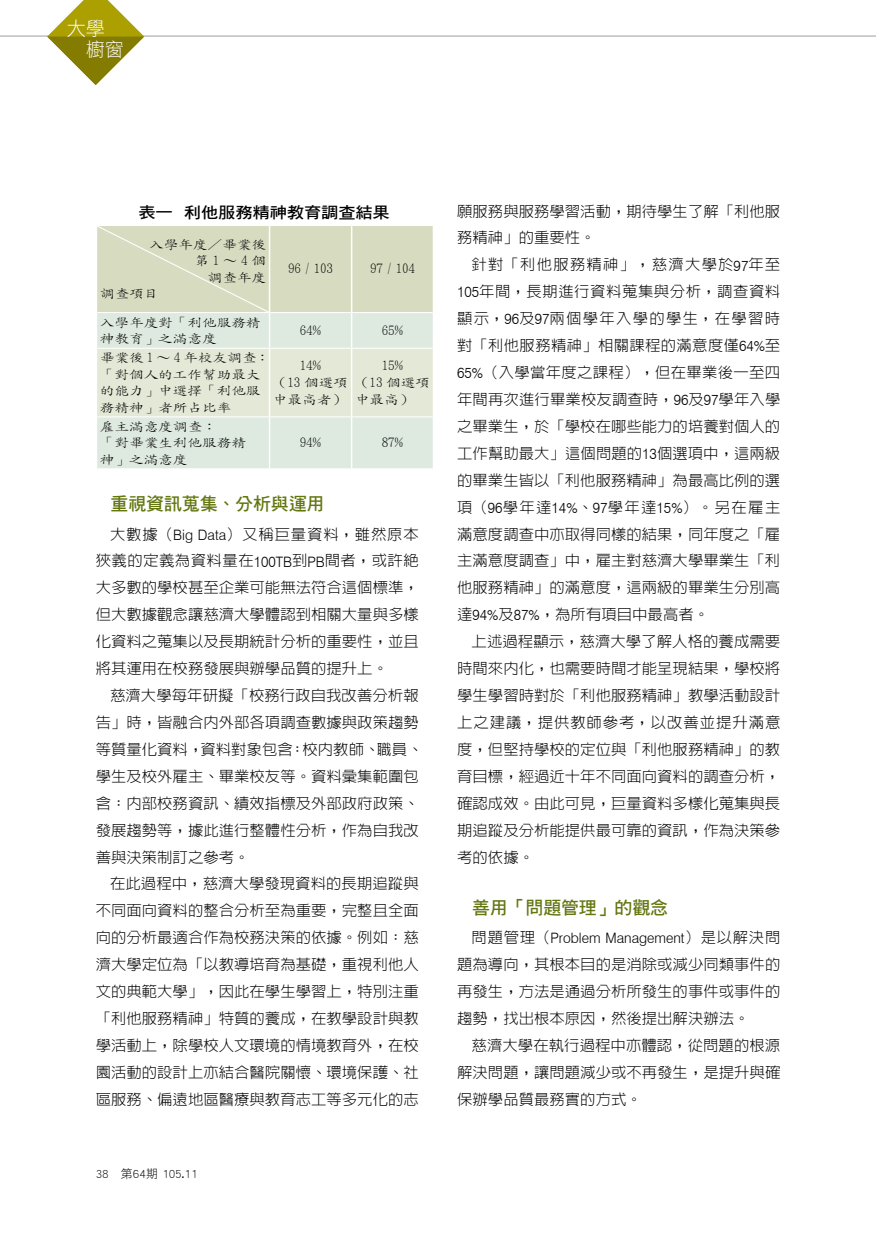
<style>
.page{position:relative;width:876px;height:1234px;background:#fff}
.page>*{position:absolute;margin:0;border:0;box-sizing:border-box;transform-origin:0 0}
.t1{font:19.2px/21.3px "DF Li Hei Lt WIN BF";color:#fff}
.t2{font:18px "DF Hei Std W7";letter-spacing:-.01em;color:#637610}
.t3{font:15.75px "DF Hei Std W7";letter-spacing:-.01em;color:#000;scale:1.1 1}
.t4{font:300 15px/26.8px "AR Hei B5 HK";color:#000;text-align:justify}
.t5{font:300 14.4px "Swiss 721 BT";color:#000}
.t6{font:13.8px "DF Kai Shu Std W3";letter-spacing:-.015em;color:#000;scale:.82 1}
.t7{font:12.3px/16.5px "DF Kai Shu Std W3";letter-spacing:-.01em;color:#000;scale:1.2 1}
.t8{font:12px "DF Hei Std W3";color:#000}
.s1{font-size:13.8px}
.s2{font-family:"Swiss 721 BT";font-size:14.4px}
.s3{font-family:"Swiss 721 BT"}
.s4{font-family:"AR Hei B5 HK";font-size:15px}
</style>
<div class="page">
<hr style="left:0;top:35px;width:876px;height:2px;background:#a7a9ac">
<svg style="left:47px;top:0;width:97px;height:85px"></svg>
<div style="left:97px;top:313px;width:336px;height:155px;background:#dee9df"></div>
<div style="left:97px;top:349px;width:336px;height:67px;background:#e4e8d6"></div>
<hr style="left:269px;top:313px;width:1px;height:35px;background:#fff">
<hr style="left:351px;top:313px;width:1px;height:35px;background:#fff">
<hr style="left:269px;top:348px;width:1px;height:68px;background:#fff">
<hr style="left:351px;top:348px;width:1px;height:68px;background:#fff">
<hr style="left:269px;top:417px;width:1px;height:51px;background:#fff">
<hr style="left:351px;top:417px;width:1px;height:51px;background:#fff">
<hr style="left:97px;top:348px;width:173px;height:1px;background:#fff">
<hr style="left:270px;top:348px;width:82px;height:1px;background:#fff">
<hr style="left:352px;top:348px;width:81px;height:1px;background:#fff">
<hr style="left:97px;top:416px;width:173px;height:1px;background:#fff">
<hr style="left:270px;top:416px;width:82px;height:1px;background:#fff">
<hr style="left:352px;top:416px;width:81px;height:1px;background:#fff">
<div style="left:97px;top:225px;width:336px;height:87px;background:#d7dcc1"></div>
<p class="t1" style="left:67px;top:17px;width:58px">大學　櫥窗</p>
<p class="t3" style="left:138px;top:204px;width:230px">表一 利他服務精神教育調查結果</p>
<p class="t7" style="left:120px;top:236px;width:123px">　　入學年度／畢業後　　　　　第 <span class="s1">1</span> ∼ <span class="s1">4</span> 個</p>
<p class="t7" style="left:100px;top:285px;width:50px">調查項目</p>
<p class="t6" style="left:288px;top:261px;width:56px">96 / 103</p>
<p class="t6" style="left:370px;top:261px;width:56px">97 / 104</p>
<p class="t7" style="left:100px;top:313px;width:136px">入學年度對「利他服務精神教育」之滿意度</p>
<p class="t6" style="left:300px;top:322px;width:28px">64%</p>
<p class="t6" style="left:382px;top:322px;width:28px">65%</p>
<p class="t7" style="left:100px;top:349px;width:143px">畢業後 <span class="s1">1</span> ∼ <span class="s1">4</span> 年校友調查：「對個人的工作幫助最大的能力」中選擇「利他服務精神」者所占比率</p>
<p class="t6" style="left:300px;top:358px;width:28px">14%</p>
<p class="t6" style="left:382px;top:358px;width:28px">15%</p>
<p class="t7" style="left:355px;top:374px;width:64px">（<span class="s1">13</span> 個選項中最高）</p>
<p class="t7" style="left:273px;top:374px;width:64px">（<span class="s1">13</span> 個選項中最高者）</p>
<p class="t7" style="left:100px;top:418px;width:123px">雇主滿意度調查：<br>「對畢業生利他服務精神」之滿意度</p>
<p class="t6" style="left:300px;top:435px;width:28px">94%</p>
<p class="t6" style="left:382px;top:435px;width:28px">87%</p>
<p class="t2" style="left:111px;top:494px;width:216px">重視資訊蒐集、分析與運用</p>
<p class="t4" style="left:96px;top:520px;width:325px;text-indent:14px">大數據（<span class="s2">Big Data</span>）又稱巨量資料，雖然原本狹義的定義為資料量在<span class="s3">100</span><span class="s2">TB</span>到<span class="s2">PB</span>間者，或許絕大多數的學校甚至企業可能無法符合這個標準，但大數據觀念讓慈濟大學體認到相關大量與多樣化資料之蒐集以及長期統計分析的重要性，並且將其運用在校務發展與辦學品質的提升上。</p>
<p class="t4" style="left:96px;top:681px;width:329px;text-align:left;text-indent:14px">慈濟大學每年研擬「校務行政自我改善分析報告」時，皆融合內外部各項調查數據與政策趨勢等質量化資料，資料對象包含：校內教師、職員、學生及校外雇主、畢業校友等。資料彙集範圍包含：內部校務資訊、績效指標及外部政府政策、發展趨勢等，據此進行整體性分析，作為自我改善與決策制訂之參考。</p>
<p class="t4" style="left:96px;top:870px;width:325px;text-indent:14px">在此過程中，慈濟大學發現資料的長期追蹤與不同面向資料的整合分析至為重要，完整且全面向的分析最適合作為校務決策的依據。例如：慈濟大學定位為「以教導培育為基礎，重視利他人文的典範大學」，因此在學生學習上，特別注重「利他服務精神」特質的養成，在教學設計與教學活動上，除學校人文環境的情境教育外，在校園活動的設計上亦結合醫院關懷、環境保護、社區服務、偏遠地區醫療與教育志工等多元化的志</p>
<p class="t8" style="left:96px;top:1167px;width:103px">38 第64期 105.11</p>
<p class="t4" style="left:457px;top:197px;width:325px">願服務與服務學習活動，期待學生了解「利他服務精神」的重要性。</p>
<p class="t4" style="left:457px;top:251px;width:325px;text-indent:14px">針對「利他服務精神」，慈濟大學於<span class="s3">97</span>年至<span class="s3">105</span>年間，長期進行資料蒐集與分析，調查資料顯示，<span class="s3">96</span>及<span class="s3">97</span>兩個學年入學的學生，在學習時對「利他服務精神」相關課程的滿意度僅<span class="s3">64</span><span class="s2">%</span>至<span class="s3">65</span><span class="s2">%</span>（入學當年度之課程），但在畢業後一至四年間再次進行畢業校友調查時，<span class="s3">96</span>及<span class="s3">97</span>學年入學之畢業生，於「學校在哪些能力的培養對個人的工作幫助最大」這個問題的<span class="s3">13</span>個選項中，這兩級的畢業生皆以「利他服務精神」為最高比例的選項（<span class="s3">96</span>學年達<span class="s3">14</span><span class="s2">%</span>、<span class="s3">97</span>學年達<span class="s3">15</span><span class="s2">%</span>）。另在雇主滿意度調查中亦取得同樣的結果，同年度之「雇主滿意度調查」中，雇主對慈濟大學畢業生「利他服務精神」的滿意度，這兩級的畢業生分別高達<span class="s3">94</span><span class="s2">%</span>及<span class="s3">87</span><span class="s2">%</span>，為所有項目中最高者。</p>
<p class="t4" style="left:457px;top:628px;width:325px;text-indent:14px">上述過程顯示，慈濟大學了解人格的養成需要時間來內化，也需要時間才能呈現結果，學校將學生學習時對於「利他服務精神」教學活動設計上之建議，提供教師參考，以改善並提升滿意度，但堅持學校的定位與「利他服務精神」的教育目標，經過近十年不同面向資料的調查分析，確認成效。由此可見，巨量資料多樣化蒐集與長期追蹤及分析能提供最可靠的資訊，作為決策參考的依據。</p>
<p class="t2" style="left:472px;top:897px;width:198px">善用「問題管理」的觀念</p>
<p class="t5" style="left:472px;top:929px;width:310px"><span class="s4">問題管理（</span>Problem Management<span class="s4">）是以解決問</span></p>
<p class="t4" style="left:457px;top:950px;width:325px">題為導向，其根本目的是消除或減少同類事件的再發生，方法是通過分析所發生的事件或事件的趨勢，找出根本原因，然後提出解決辦法。</p>
<p class="t4" style="left:457px;top:1031px;width:325px;text-indent:14px">慈濟大學在執行過程中亦體認，從問題的根源解決問題，讓問題減少或不再發生，是提升與確保辦學品質最務實的方式。</p>
</div>
